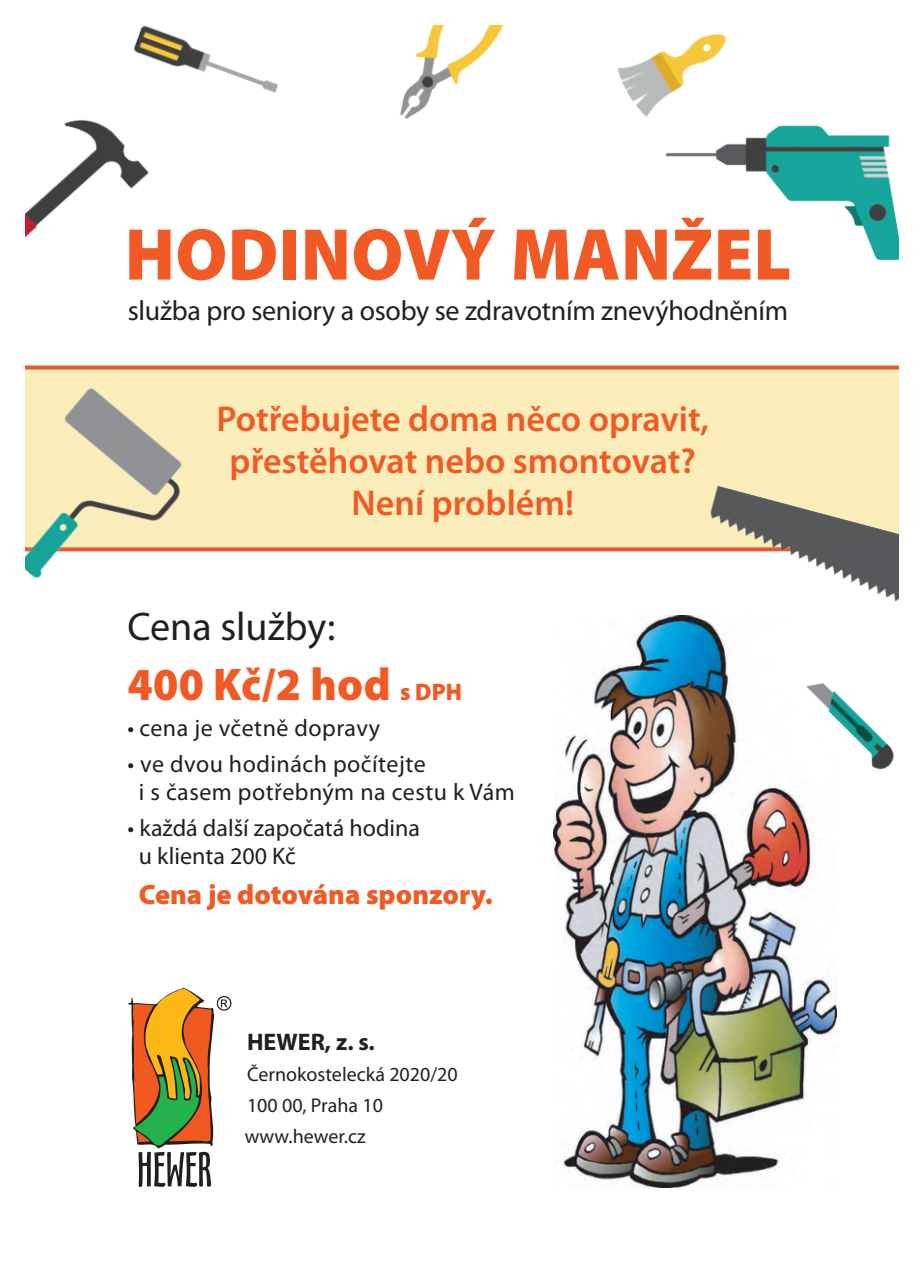
<style>
.page{position:relative;width:924px;height:1275px;background:#fff}
.page>*{position:absolute;margin:0;border:0;box-sizing:border-box;transform-origin:0 0}
.t1{font:900 74px "Myriad Pro";letter-spacing:.005em;color:#f15a24;scale:.96 1}
.t2{font:900 46px "Myriad Pro";letter-spacing:.005em;color:#f15a24;scale:.96 1}
.t3{font:40px "Myriad Pro";color:#231f20}
.t4{font:600 36px "Myriad Pro";color:#f15a24}
.t5{font:28px "Myriad Pro";letter-spacing:-.01em;color:#231f20}
.t6{font:900 28px "Myriad Pro";color:#f15a24}
.t7{font:24px/28px "Myriad Pro";letter-spacing:.015em;color:#231f20}
.t8{font:700 24px "Myriad Pro";color:#231f20}
.t9{font:20px "Myriad Pro";color:#231f20}
.s1{font-size:24px}
</style>
<div class="page">
<div style="left:25px;top:365px;width:873px;height:186px;background:#faedba"></div>
<img style="left:553px;top:615px;width:283px;height:572px">
<svg style="left:128px;top:987px;width:103px;height:199px"></svg>
<img style="left:665px;top:125px;width:233px;height:135px">
<img style="left:617px;top:34px;width:144px;height:108px">
<img style="left:25px;top:374px;width:186px;height:204px">
<img style="left:400px;top:25px;width:104px;height:94px">
<img style="left:25px;top:131px;width:124px;height:107px">
<img style="left:64px;top:25px;width:214px;height:106px">
<img style="left:681px;top:461px;width:217px;height:170px">
<img style="left:775px;top:650px;width:119px;height:149px">
<p class="t1" style="left:125px;top:205px;width:695px">HODINOVÝ MANŽEL</p>
<p class="t5" style="left:128px;top:293px;width:661px">služba pro seniory a osoby se zdravotním znevýhodněním</p>
<p class="t4" style="left:216px;top:396px;width:493px">Potřebujete doma něco opravit,</p>
<p class="t4" style="left:229px;top:438px;width:467px">přestěhovat nebo smontovat?</p>
<p class="t4" style="left:351px;top:480px;width:224px">Není problém!</p>
<p class="t3" style="left:127px;top:601px;width:209px">Cena služby:</p>
<p class="t2" style="left:127px;top:653px;width:350px">400 Kč/2 hod <span class="s1">s DPH</span></p>
<p class="t7" style="left:127px;top:713px;width:254px">• cena je včetně dopravy</p>
<p class="t7" style="left:139px;top:749px;width:377px;text-indent:-11px">• ve dvou hodinách počítejte<br>i s časem potřebným na cestu k Vám</p>
<p class="t7" style="left:139px;top:813px;width:283px;text-indent:-11px">• každá další započatá hodina u klienta 200 Kč</p>
<p class="t6" style="left:139px;top:875px;width:355px">Cena je dotována sponzory.</p>
<p class="t8" style="left:247px;top:1026px;width:129px">HEWER, z. s.</p>
<p class="t9" style="left:247px;top:1061px;width:212px">Černokostelecká 2020/20</p>
<p class="t9" style="left:247px;top:1092px;width:137px">100 00, Praha 10</p>
<p class="t9" style="left:244px;top:1123px;width:122px">www.hewer.cz</p>
</div>
